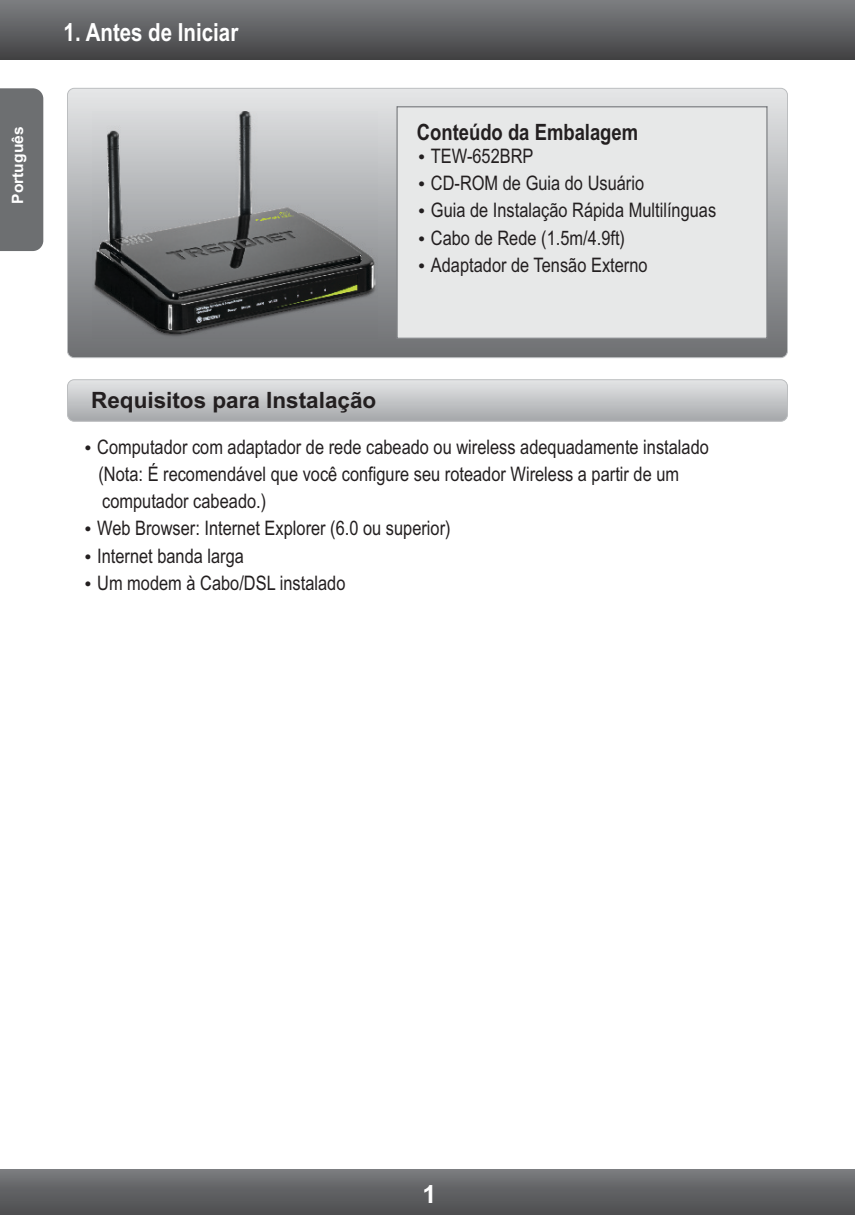
<style>
.page{position:relative;width:855px;height:1215px;background:#fff}
.page>*{position:absolute;margin:0;border:0;box-sizing:border-box;transform-origin:0 0}
.t1{font:700 25px "Arial Narrow";color:#fff}
.t2{font:700 25px "Arial";color:#fff}
.t3{font:700 22.5px "Arial";color:#231f20}
.t4{font:700 22.5px "Arial Narrow";color:#231f20}
.t5{font:20px/27.2px "Arial Narrow";color:#231f20}
.t6{font:700 15.5px "Arial";color:#fff}
</style>
<div class="page">
<div style="left:0;top:0;width:855px;height:59px;background:linear-gradient(to bottom,#7d7f82,#434244)"></div>
<div style="left:0;top:1170px;width:855px;height:45px;background:linear-gradient(to bottom,#77797c,#4b4c4e)"></div>
<div style="left:0;top:88px;width:43px;height:163px;background:#6d6f71"></div>
<div style="left:68px;top:88px;width:720px;height:270px;background:linear-gradient(to bottom,#e5e6e8,#6c6e71);border-radius:7px"></div>
<div style="left:67px;top:88px;width:721px;height:270px;border:1px solid #bcbec0;border-radius:7px"></div>
<div style="left:396px;top:106px;width:372px;height:233px;background:#e7e8e8"></div>
<div style="left:68px;top:380px;width:720px;height:41px;background:linear-gradient(to bottom,#e4e5e6,#a5a7aa);border-radius:7px"></div>
<div style="left:67px;top:379px;width:721px;height:43px;border:1px solid #bcbec0;border-radius:7px"></div>
<img style="left:93px;top:112px;width:285px;height:227px">
<svg style="left:419px;top:154px;width:5px;height:5px"></svg>
<svg style="left:419px;top:182px;width:5px;height:5px"></svg>
<svg style="left:419px;top:209px;width:5px;height:5px"></svg>
<svg style="left:419px;top:236px;width:5px;height:5px"></svg>
<svg style="left:419px;top:263px;width:5px;height:5px"></svg>
<p class="t6" style="left:12px;top:204px;width:79px;rotate:-90deg">Português</p>
<p class="t1" style="left:64px;top:23px;width:176px">1. Antes de Iniciar</p>
<p class="t4" style="left:417px;top:123px;width:223px">Conteúdo da Embalagem</p>
<p class="t5" style="left:431px;top:144px;width:287px">TEW-652BRP<br>CD-ROM de Guia do Usuário<br>Guia de Instalação Rápida Multilínguas<br>Cabo de Rede (1.5m/4.9ft)<br>Adaptador de Tensão Externo</p>
<p class="t3" style="left:91px;top:392px;width:287px">Requisitos para Instalação</p>
<p class="t5" style="left:97px;top:435px;width:613px">Computador com adaptador de rede cabeado ou wireless adequadamente instalado (Nota: É recomendável que você configure seu roteador Wireless a partir de um computador cabeado.)<br>Web Browser: Internet Explorer (6.0 ou superior)<br>Internet banda larga<br>Um modem à Cabo/DSL instalado</p>
<p class="t2" style="left:423px;top:1185px;width:15px">1</p>
</div>
